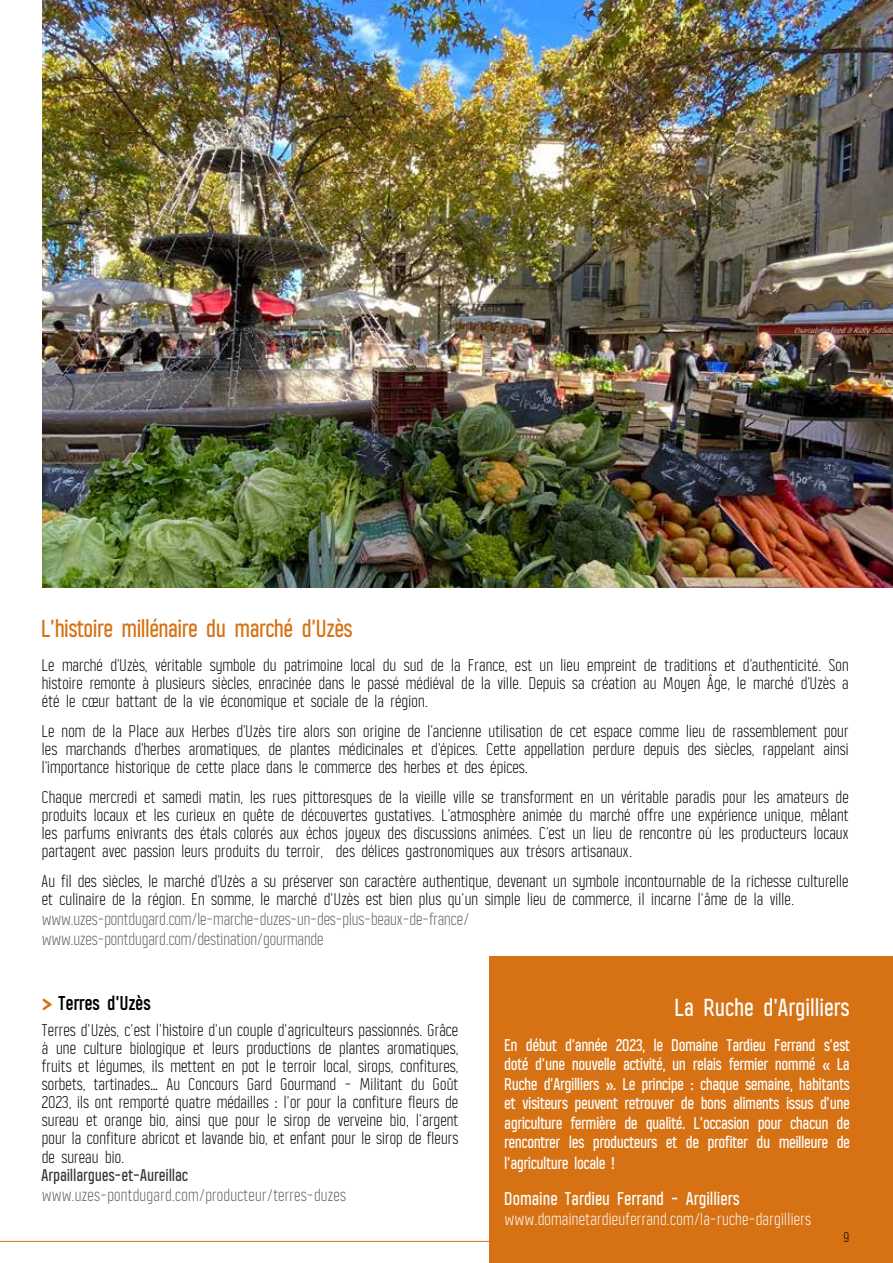
<style>
.page{position:relative;width:893px;height:1263px;background:#fff}
.page>*{position:absolute;margin:0;border:0;box-sizing:border-box;transform-origin:0 0}
.t1{font:500 24px "Alasar";letter-spacing:-.02em;color:#d67214}
.t2{font:500 24px "Alasar";color:#fff}
.t3{font:700 19.5px "Alasar";color:#020203}
.t4{font:500 18px "Alasar";color:#fff}
.t5{font:300 16.5px/18px "Alasar";letter-spacing:-.01em;color:#020203;text-align:justify}
.t6{font:500 16.5px/19.5px "Alasar";letter-spacing:-.02em;color:#fff;text-align:justify}
.t7{font:300 16.5px/19.8px "Alasar";letter-spacing:-.02em;color:#636166}
.t8{font:300 16.5px "Alasar";color:#fff}
.t9{font:300 16.5px "Alasar";color:#636166}
.t10{font:500 16.5px "Alasar";color:#36353a}
.t11{font:300 13.5px "Alasar";color:#000}
</style>
<div class="page">
<svg style="left:42px;top:998px;width:10px;height:13px"></svg>
<img style="left:43px;top:0;width:850px;height:588px">
<div style="left:489px;top:957px;width:404px;height:306px;background:#d67214"></div>
<svg style="left:0;top:1240px;width:489px;height:2px"></svg>
<h1 class="t1" style="left:43px;top:613px;width:313px">L'histoire millénaire du marché d'Uzès</h1>
<p class="t5" style="left:43px;top:656px;width:809px">Le marché d'Uzès, véritable symbole du patrimoine local du sud de la France, est un lieu empreint de traditions et d'authenticité. Son histoire remonte à plusieurs siècles, enracinée dans le passé médiéval de la ville. Depuis sa création au Moyen Âge, le marché d'Uzès a été le cœur battant de la vie économique et sociale de la région.</p>
<p class="t5" style="left:43px;top:722px;width:809px">Le nom de la Place aux Herbes d'Uzès tire alors son origine de l'ancienne utilisation de cet espace comme lieu de rassemblement pour les marchands d'herbes aromatiques, de plantes médicinales et d'épices. Cette appellation perdure depuis des siècles, rappelant ainsi l'importance historique de cette place dans le commerce des herbes et des épices.</p>
<p class="t5" style="left:43px;top:788px;width:809px">Chaque mercredi et samedi matin, les rues pittoresques de la vieille ville se transforment en un véritable paradis pour les amateurs de produits locaux et les curieux en quête de découvertes gustatives. L'atmosphère animée du marché offre une expérience unique, mêlant les parfums enivrants des étals colorés aux échos joyeux des discussions animées. C'est un lieu de rencontre où les producteurs locaux partagent avec passion leurs produits du terroir, des délices gastronomiques aux trésors artisanaux.</p>
<p class="t5" style="left:43px;top:872px;width:808px">Au fil des siècles, le marché d'Uzès a su préserver son caractère authentique, devenant un symbole incontournable de la richesse culturelle et culinaire de la région. En somme, le marché d’Uzès est bien plus qu’un simple lieu de commerce, il incarne l’âme de la ville.</p>
<p class="t7" style="left:43px;top:909px;width:429px">www.uzes-pontdugard.com/le-marche-duzes-un-des-plus-beaux-de-france/ www.uzes-pontdugard.com/destination/gourmande</p>
<p class="t3" style="left:59px;top:991px;width:94px">Terres d'Uzès</p>
<p class="t5" style="left:43px;top:1021px;width:418px">Terres d’Uzès, c’est l’histoire d’un couple d’agriculteurs passionnés. Grâce à une culture biologique et leurs productions de plantes aromatiques, fruits et légumes, ils mettent en pot le terroir local, sirops, confitures, sorbets, tartinades… Au Concours Gard Gourmand – Militant du Goût 2023, ils ont remporté quatre médailles : l’or pour la confiture fleurs de sureau et orange bio, ainsi que pour le sirop de verveine bio, l’argent pour la confiture abricot et lavande bio, et enfant pour le sirop de fleurs</p>
<p class="t5" style="left:43px;top:1148px;width:84px">de sureau bio.</p>
<p class="t10" style="left:43px;top:1165px;width:148px">Arpaillargues-et-Aureillac</p>
<p class="t9" style="left:43px;top:1186px;width:306px">www.uzes-pontdugard.com/producteur/terres-duzes</p>
<h1 class="t2" style="left:676px;top:992px;width:176px">La Ruche d'Argilliers</h1>
<p class="t6" style="left:505px;top:1034px;width:347px">En début d’année 2023, le Domaine Tardieu Ferrand s’est doté d’une nouvelle activité, un relais fermier nommé « La Ruche d’Argilliers ». Le principe : chaque semaine, habitants et visiteurs peuvent retrouver de bons aliments issus d’une agriculture fermière de qualité. L’occasion pour chacun de rencontrer les producteurs et de profiter du meilleure de</p>
<p class="t6" style="left:505px;top:1153px;width:112px">l’agriculture locale !</p>
<p class="t4" style="left:505px;top:1187px;width:237px">Domaine Tardieu Ferrand – Argilliers</p>
<p class="t8" style="left:505px;top:1210px;width:308px">www.domainetardieuferrand.com/la-ruche-dargilliers</p>
<p class="t11" style="left:844px;top:1229px;width:8px">9</p>
</div>
